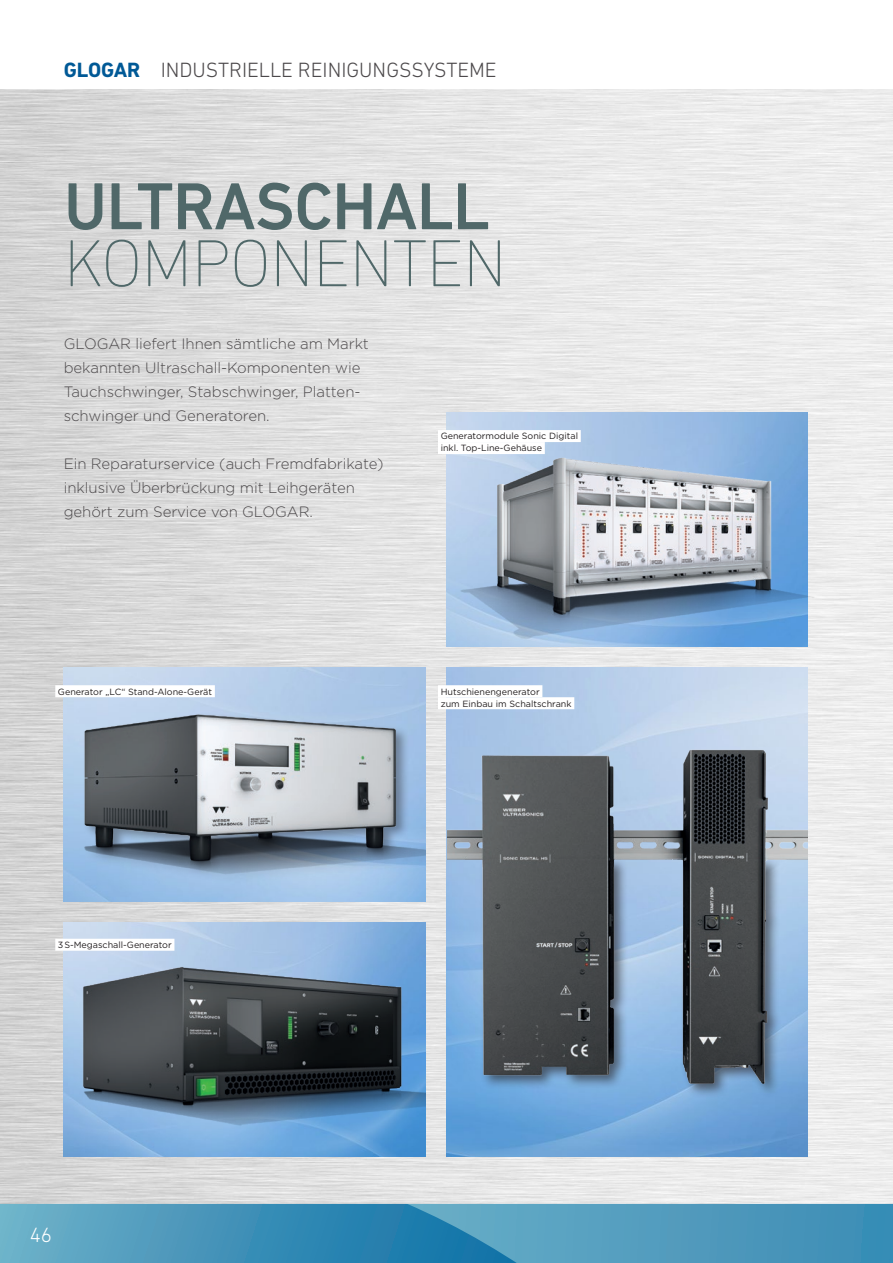
<style>
.page{position:relative;width:893px;height:1263px;background:#fff}
.page>*{position:absolute;margin:0;border:0;box-sizing:border-box;transform-origin:0 0}
.t1{font:500 67.5px "DIN Next LT Pro";letter-spacing:-.01em;color:#506869}
.t2{font:200 67.5px "DIN Next LT Pro";letter-spacing:-.01em;color:#506869}
.t3{font:300 21px "DIN Next LT Pro";color:#4c494b}
.t4{font:300 21px "DIN Next LT Pro";color:#fff}
.t5{font:300 15px/24px "Gotham HTF";letter-spacing:-.005em;color:#4c494b}
.t6{font:9px/12px "Gotham HTF";color:#231f20}
.s1{font-weight:700;color:#005996}
</style>
<div class="page">
<svg style="left:689px;top:1203px;width:204px;height:60px;background:#4794b9"></svg>
<svg style="left:0;top:1203px;width:689px;height:60px;background:#4b98bb"></svg>
<img style="left:0;top:89px;width:893px;height:1114px">
<img style="left:64px;top:668px;width:361px;height:233px">
<img style="left:446px;top:412px;width:362px;height:32px">
<img style="left:446px;top:668px;width:362px;height:489px">
<img style="left:71px;top:699px;width:354px;height:184px">
<div style="left:55px;top:685px;width:160px;height:12px;background:#fff"></div>
<div style="left:438px;top:430px;width:143px;height:12px;background:#fff"></div>
<div style="left:438px;top:442px;width:107px;height:12px;background:#fff"></div>
<img style="left:64px;top:923px;width:361px;height:234px">
<div style="left:55px;top:939px;width:119px;height:12px;background:#fff"></div>
<img style="left:71px;top:947px;width:354px;height:189px">
<img style="left:447px;top:706px;width:361px;height:154px">
<img style="left:447px;top:860px;width:361px;height:308px">
<div style="left:438px;top:685px;width:104px;height:12px;background:#fff"></div>
<div style="left:438px;top:697px;width:136px;height:12px;background:#fff"></div>
<img style="left:435px;top:444px;width:384px;height:210px">
<h2 class="t3" style="left:64px;top:58px;width:434px"><span class="s1">GLOGAR</span> INDUSTRIELLE REINIGUNGSSYSTEME</h2>
<h1 class="t1" style="left:64px;top:167px;width:427px">ULTRASCHALL</h1>
<h1 class="t2" style="left:64px;top:225px;width:444px">KOMPONENTEN</h1>
<p class="t5" style="left:64px;top:332px;width:307px">GLOGAR liefert Ihnen sämtliche am Markt bekannten Ultraschall-Komponenten wie Tauchschwinger, Stabschwinger, Platten&shy;schwinger und Generatoren.</p>
<p class="t5" style="left:64px;top:452px;width:321px">Ein Reparaturservice (auch Fremdfabrikate) inklusive Überbrückung mit Leihgeräten gehört zum Service von GLOGAR.</p>
<p class="t6" style="left:441px;top:430px;width:139px">Generatormodule Sonic Digital inkl. Top-Line-Gehäuse</p>
<p class="t6" style="left:58px;top:685px;width:156px">Generator „LC“ Stand-Alone-Gerät</p>
<p class="t6" style="left:441px;top:685px;width:132px">Hutschienengenerator<br>zum Einbau im Schaltschrank</p>
<p class="t6" style="left:58px;top:939px;width:115px">3S-Megaschall-Generator</p>
<h2 class="t4" style="left:30px;top:1222px;width:24px">46</h2>
</div>
